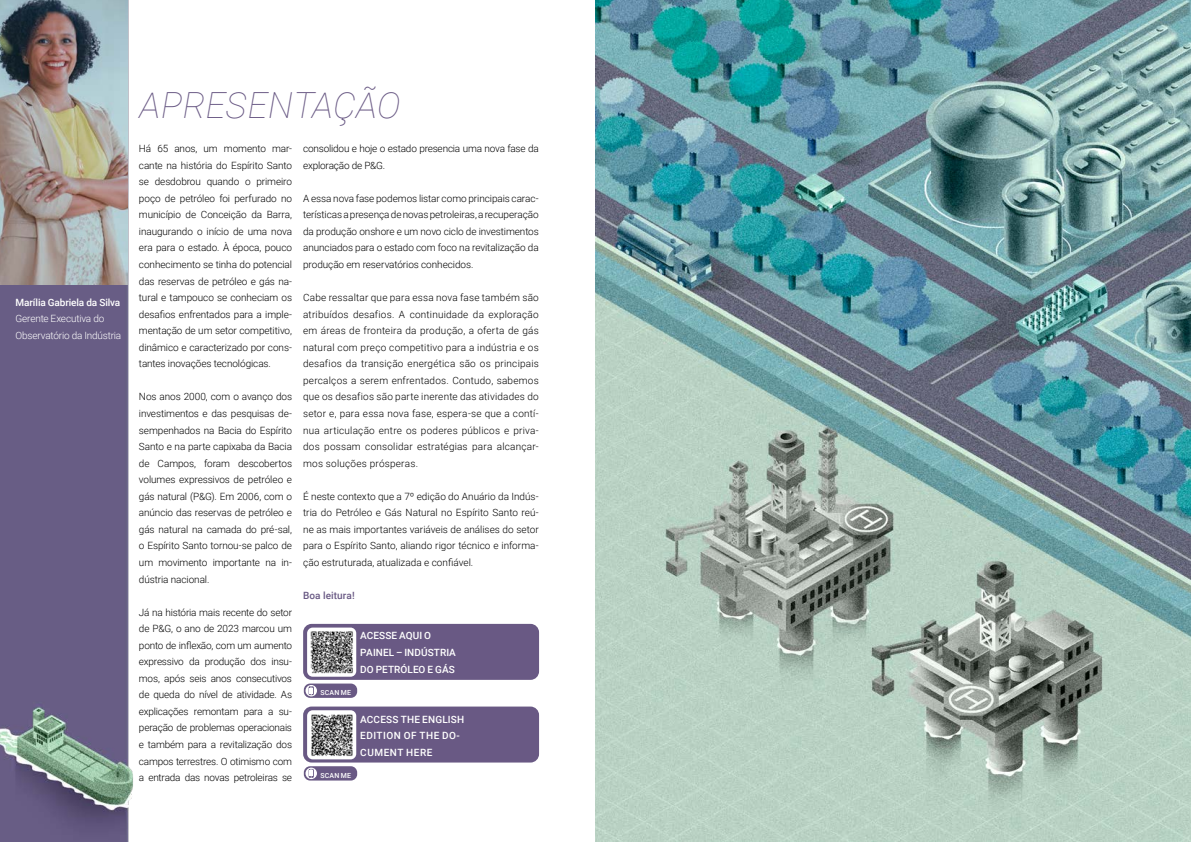
<style>
.page{position:relative;width:1191px;height:842px;background:#fff}
.page>*{position:absolute;margin:0;border:0;box-sizing:border-box;transform-origin:0 0}
.t1{font:italic 100 36px "Roboto";letter-spacing:.005em;color:#695984}
.t2{font:300 10px/16.6px "Roboto";letter-spacing:-.01em;color:#000;text-align:justify}
.t3{font:500 10px/16.6px "Roboto";letter-spacing:.01em;color:#fff}
.t4{font:500 10px/16.5px "Roboto";letter-spacing:.045em;color:#fff}
.t5{font:300 10px/16.6px "Roboto";letter-spacing:-.02em;color:#fff}
.t6{font:500 10px "Roboto";letter-spacing:-.015em;color:#fff}
.t7{font:500 10px "Roboto";letter-spacing:.01em;color:#695984}
.t8{font:500 7px "Roboto";letter-spacing:.02em;color:#fff}
</style>
<div class="page">
<img style="left:0;top:0;width:133px;height:842px">
<div style="left:303px;top:624px;width:236px;height:56px;background:#695984;border-radius:9px"></div>
<div style="left:307px;top:628px;width:49px;height:49px;background:#fff;border-radius:6px"></div>
<img style="left:310px;top:631px;width:43px;height:42px">
<div style="left:304px;top:683px;width:53px;height:15px;background:#695984;border-radius:6px"></div>
<svg style="left:305px;top:685px;width:12px;height:11px"></svg>
<svg style="left:309px;top:686px;width:5px;height:9px"></svg>
<svg style="left:309px;top:687px;width:4px;height:8px"></svg>
<div style="left:303px;top:706px;width:236px;height:56px;background:#695984;border-radius:9px"></div>
<div style="left:307px;top:710px;width:49px;height:49px;background:#fff;border-radius:6px"></div>
<img style="left:311px;top:714px;width:42px;height:42px">
<div style="left:304px;top:766px;width:53px;height:14px;background:#695984;border-radius:6px"></div>
<svg style="left:305px;top:768px;width:12px;height:11px"></svg>
<svg style="left:309px;top:769px;width:5px;height:9px"></svg>
<svg style="left:309px;top:769px;width:4px;height:8px"></svg>
<img style="left:0;top:0;width:128px;height:284px">
<img style="left:595px;top:0;width:596px;height:842px">
<p class="t6" style="left:16px;top:295px;width:106px">Marília Gabriela da Silva</p>
<p class="t5" style="left:16px;top:310px;width:107px">Gerente Executiva do<br>Observatório da Indústria</p>
<h1 class="t1" style="left:140px;top:80px;width:262px">APRESENTAÇÃO</h1>
<p class="t2" style="left:139px;top:140px;width:155px">Há 65 anos, um momento mar&shy;cante na história do Espírito Santo se desdobrou quando o primeiro poço de petróleo foi perfurado no município de Conceição da Barra, inaugurando o início de uma nova era para o estado. À época, pouco conhecimento se tinha do potencial das reservas de petróleo e gás na&shy;tural e tampouco se conheciam os desafios enfrentados para a imple&shy;mentação de um setor competitivo, dinâmico e caracterizado por cons&shy;tantes inovações tecnológicas.</p>
<p class="t2" style="left:139px;top:388px;width:155px">Nos anos 2000, com o avanço dos investimentos e das pesquisas de&shy;sempenhados na Bacia do Espírito Santo e na parte capixaba da Bacia de Campos, foram descobertos volumes expressivos de petróleo e gás natural (P&amp;G). Em 2006, com o anúncio das reservas de petróleo e gás natural na camada do pré-sal, o Espírito Santo tornou-se palco de um movimento importante na in&shy;dústria nacional.</p>
<p class="t2" style="left:139px;top:603px;width:155px">Já na história mais recente do setor de P&amp;G, o ano de 2023 marcou um ponto de inflexão, com um aumento expressivo da produção dos insu&shy;mos, após seis anos consecutivos de queda do nível de atividade. As explicações remontam para a su&shy;peração de problemas operacionais e também para a revitalização dos campos terrestres. O otimismo com a entrada das novas petroleiras se</p>
<p class="t2" style="left:303px;top:140px;width:237px">consolidou e hoje o estado presencia uma nova fase da exploração de P&amp;G.</p>
<p class="t2" style="left:303px;top:190px;width:237px">A essa nova fase podemos listar como principais carac&shy;terísticas a presença de novas petroleiras, a recuperação da produção onshore e um novo ciclo de investimentos anunciados para o estado com foco na revitalização da produção em reservatórios conhecidos.</p>
<p class="t2" style="left:303px;top:289px;width:237px">Cabe ressaltar que para essa nova fase também são atribuídos desafios. A continuidade da exploração em áreas de fronteira da produção, a oferta de gás natural com preço competitivo para a indústria e os desafios da transição energética são os principais percalços a serem enfrentados. Contudo, sabemos que os desafios são parte inerente das atividades do setor e, para essa nova fase, espera-se que a contí&shy;nua articulação entre os poderes públicos e priva&shy;dos possam consolidar estratégias para alcançar&shy;mos soluções prósperas.</p>
<p class="t2" style="left:303px;top:488px;width:237px">É neste contexto que a 7º edição do Anuário da Indús&shy;tria do Petróleo e Gás Natural no Espírito Santo reú&shy;ne as mais importantes variáveis de análises do setor para o Espírito Santo, aliando rigor técnico e informa&shy;ção estruturada, atualizada e confiável.</p>
<p class="t7" style="left:303px;top:588px;width:53px">Boa leitura!</p>
<p class="t3" style="left:360px;top:627px;width:97px">ACESSE AQUI O<br>PAINEL – INDÚSTRIA<br>DO PETRÓLEO E GÁS</p>
<p class="t8" style="left:320px;top:688px;width:32px">SCAN ME</p>
<p class="t4" style="left:360px;top:711px;width:105px">ACCESS THE ENGLISH<br>EDITION OF THE DO-<br>CUMENT HERE</p>
<p class="t8" style="left:320px;top:770px;width:32px">SCAN ME</p>
</div>
